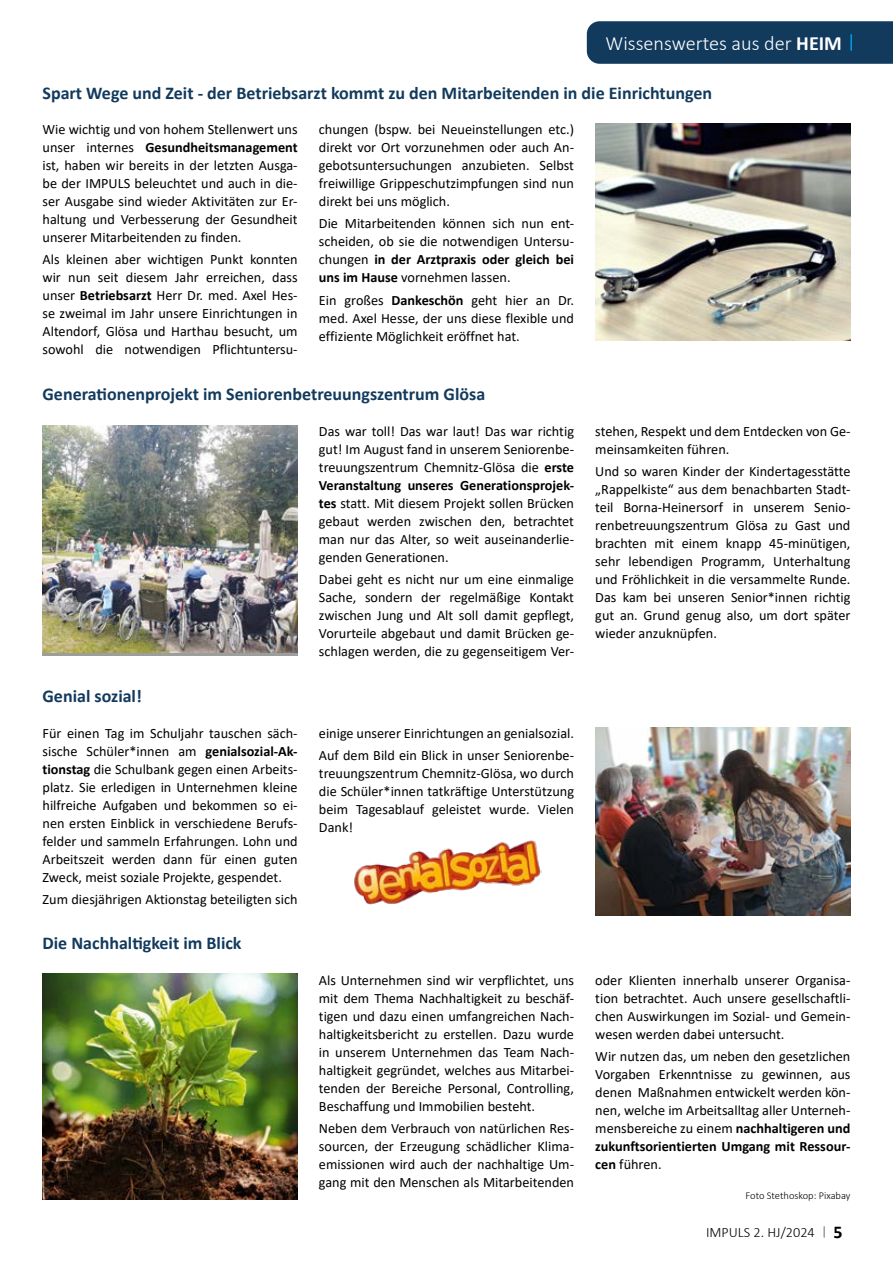
<style>
.page{position:relative;width:893px;height:1263px;background:#fff}
.page>*{position:absolute;margin:0;border:0;box-sizing:border-box;transform-origin:0 0}
.t1{font:300 20.25px "Calibri";color:#fff}
.t2{font:700 18px "Calibri";color:#123a5d}
.t3{font:14.25px/18px "Calibri";color:#000;text-align:justify}
.t4{font:300 14.25px "Calibri";color:#000}
.t5{font:300 10.5px "Calibri";color:#000}
.s1{font-weight:700}
.s2{font-weight:700;font-size:18px}
</style>
<div class="page">
<div style="left:587px;top:21px;width:306px;height:43px;background:#123a5d"></div>
<img style="left:595px;top:123px;width:255px;height:217px">
<img style="left:43px;top:425px;width:255px;height:227px">
<img style="left:595px;top:727px;width:255px;height:188px">
<svg style="left:823px;top:1227px;width:2px;height:10px"></svg>
<img style="left:43px;top:974px;width:255px;height:225px">
<img style="left:354px;top:840px;width:188px;height:65px">
<h1 class="t1" style="left:606px;top:31px;width:238px">Wissenswertes aus der <span class="s1">HEIM</span></h1>
<p class="t2" style="left:43px;top:80px;width:671px">Spart Wege und Zeit - der Betriebsarzt kommt zu den Mitarbeitenden in die Einrichtungen</p>
<p class="t3" style="left:319px;top:120px;width:257px">chungen (bspw. bei Neueinstellungen etc.) direkt vor Ort vorzunehmen oder auch An&shy;gebotsuntersuchungen anzubieten. Selbst freiwillige Grippeschutzimpfungen sind nun direkt bei uns möglich.</p>
<p class="t3" style="left:319px;top:214px;width:257px">Die Mitarbeitenden können sich nun ent&shy;scheiden, ob sie die notwendigen Untersu&shy;chungen <span class="s1">in der Arztpraxis oder gleich bei uns im Hause</span> vornehmen lassen.</p>
<p class="t3" style="left:319px;top:290px;width:257px">Ein großes <span class="s1">Dankeschön</span> geht hier an Dr. med. Axel Hesse, der uns diese flexible und effiziente Möglichkeit eröffnet hat.</p>
<p class="t3" style="left:43px;top:120px;width:257px">Wie wichtig und von hohem Stellenwert uns unser internes <span class="s1">Gesundheitsmanagement </span>ist, haben wir bereits in der letzten Ausga&shy;be der IMPULS beleuchtet und auch in die&shy;ser Ausgabe sind wieder Aktivitäten zur Er&shy;haltung und Verbesserung der Gesundheit unserer Mitarbeitenden zu finden.</p>
<p class="t3" style="left:43px;top:250px;width:257px">Als kleinen aber wichtigen Punkt konnten wir nun seit diesem Jahr erreichen, dass unser <span class="s1">Betriebsarzt</span> Herr Dr. med. Axel Hes&shy;se zweimal im Jahr unsere Einrichtungen in Altendorf, Glösa und Harthau besucht, um sowohl die notwendigen Pflichtuntersu-</p>
<p class="t2" style="left:43px;top:382px;width:444px">Generationenprojekt im Seniorenbetreuungszentrum Glösa</p>
<p class="t2" style="left:43px;top:684px;width:101px">Genial sozial!</p>
<p class="t3" style="left:43px;top:724px;width:257px">Für einen Tag im Schuljahr tauschen säch&shy;sische Schüler*innen am <span class="s1">genialsozial-Ak&shy;tionstag</span> die Schulbank gegen einen Arbeits&shy;platz. Sie erledigen in Unternehmen kleine hilfreiche Aufgaben und bekommen so ei&shy;nen ersten Einblick in verschiedene Berufs&shy;felder und sammeln Erfahrungen. Lohn und Arbeitszeit werden dann für einen guten Zweck, meist soziale Projekte, gespendet.</p>
<p class="t3" style="left:43px;top:890px;width:257px">Zum diesjährigen Aktionstag beteiligten sich</p>
<p class="t2" style="left:43px;top:930px;width:201px">Die Nachhaltigkeit im Blick</p>
<p class="t3" style="left:319px;top:422px;width:257px">Das war toll! Das war laut! Das war richtig gut! Im August fand in unserem Seniorenbe&shy;treuungszentrum Chemnitz-Glösa die <span class="s1">erste Veranstaltung unseres Generationsprojek&shy;tes</span> statt. Mit diesem Projekt sollen Brücken gebaut werden zwischen den, betrachtet man nur das Alter, so weit auseinanderlie&shy;genden Generationen.</p>
<p class="t3" style="left:319px;top:570px;width:257px">Dabei geht es nicht nur um eine einmalige Sache, sondern der regelmäßige Kontakt zwischen Jung und Alt soll damit gepflegt, Vorurteile abgebaut und damit Brücken ge&shy;schlagen werden, die zu gegenseitigem Ver-</p>
<p class="t3" style="left:319px;top:722px;width:257px;line-height:22.2px">einige unserer Einrichtungen an genialsozial.<br>Auf dem Bild ein Blick in unser Seniorenbe-</p>
<p class="t3" style="left:319px;top:764px;width:257px">treuungszentrum Chemnitz-Glösa, wo durch die Schüler*innen tatkräftige Unterstützung beim Tagesablauf geleistet wurde. Vielen Dank!</p>
<p class="t3" style="left:319px;top:970px;width:257px">Als Unternehmen sind wir verpflichtet, uns mit dem Thema Nachhaltigkeit zu beschäf&shy;tigen und dazu einen umfangreichen Nach&shy;haltigkeitsbericht zu erstellen. Dazu wurde in unserem Unternehmen das Team Nach&shy;haltigkeit gegründet, welches aus Mitarbei&shy;tenden der Bereiche Personal, Controlling, Beschaffung und Immobilien besteht.</p>
<p class="t3" style="left:319px;top:1119px;width:257px">Neben dem Verbrauch von natürlichen Res&shy;sourcen, der Erzeugung schädlicher Klima&shy;emissionen wird auch der nachhaltige Um&shy;gang mit den Menschen als Mitarbeitenden</p>
<p class="t3" style="left:595px;top:422px;width:257px">stehen, Respekt und dem Entdecken von Ge&shy;meinsamkeiten führen.</p>
<p class="t3" style="left:595px;top:462px;width:257px">Und so waren Kinder der Kindertagesstätte „Rappelkiste“ aus dem benachbarten Stadt&shy;teil Borna-Heinersorf in unserem Senio&shy;renbetreuungszentrum Glösa zu Gast und brachten mit einem knapp 45-minütigen, sehr lebendigen Programm, Unterhaltung und Fröhlichkeit in die versammelte Runde.<br>Das kam bei unseren Senior*innen richtig gut an. Grund genug also, um dort später wieder anzuknüpfen.</p>
<p class="t3" style="left:595px;top:970px;width:257px">oder Klienten innerhalb unserer Organisa&shy;tion betrachtet. Auch unsere gesellschaftli&shy;chen Auswirkungen im Sozial- und Gemein&shy;wesen werden dabei untersucht.</p>
<p class="t3" style="left:595px;top:1047px;width:257px">Wir nutzen das, um neben den gesetzlichen Vorgaben Erkenntnisse zu gewinnen, aus denen Maßnahmen entwickelt werden kön&shy;nen, welche im Arbeitsalltag aller Unterneh&shy;mensbereiche zu einem <span class="s1">nachhaltigeren und zukunftsorientierten Umgang mit Ressour&shy;cen</span> führen.</p>
<p class="t5" style="left:745px;top:1189px;width:106px">Foto Stethoskop: Pixabay</p>
<p class="t4" style="left:706px;top:1224px;width:138px">IMPULS 2. HJ/2024 <span class="s2">5</span></p>
</div>
